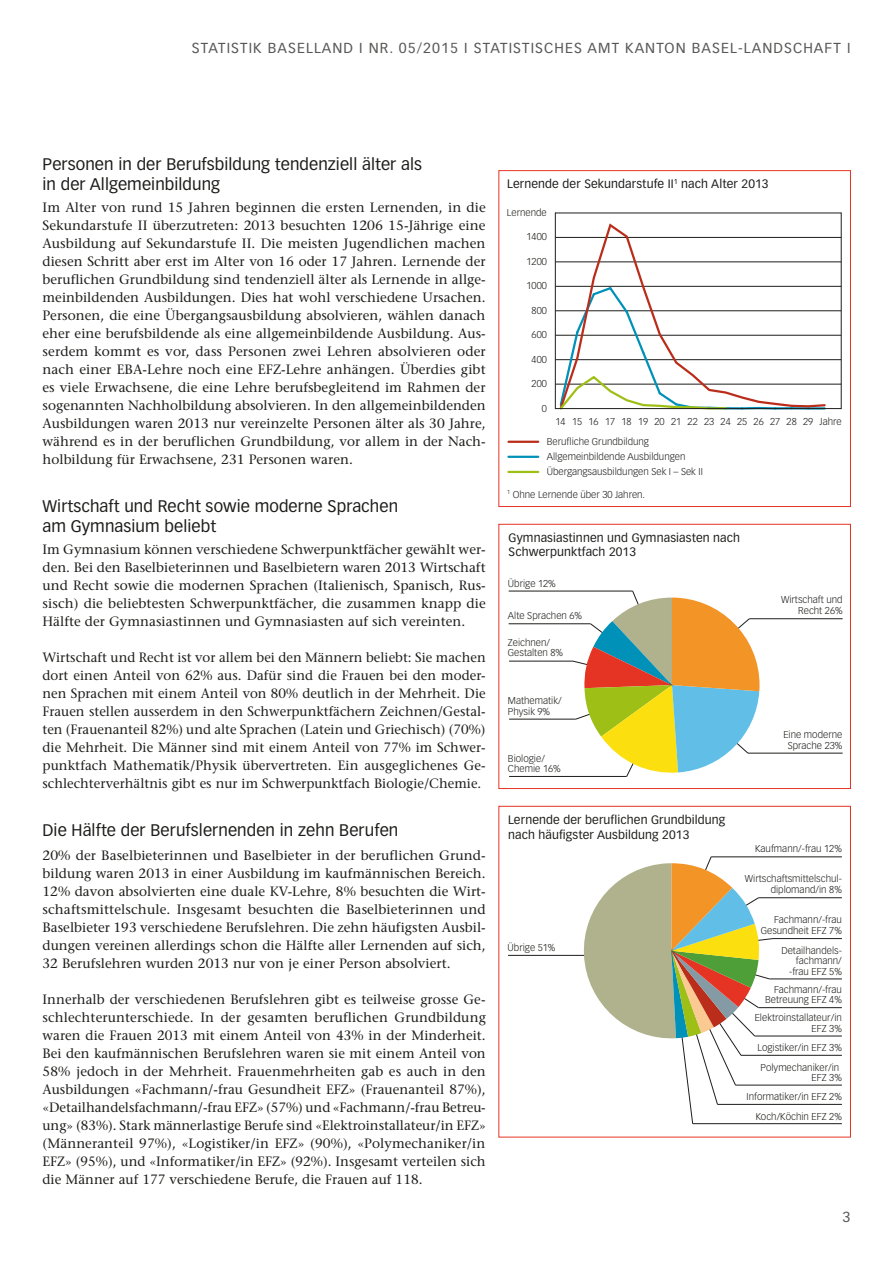
<style>
.page{position:relative;width:893px;height:1263px;background:#fff}
.page>*{position:absolute;margin:0;border:0;box-sizing:border-box;transform-origin:0 0}
.t1{font:16.5px/19.8px "Vectora LH";letter-spacing:.005em;color:#1d1d1b}
.t2{font:14.25px "Vectora LH";letter-spacing:.075em;color:#575756}
.t3{font:13.5px/18px "Stone Serif";color:#1d1d1b;text-align:justify}
.t4{font:12px/14.4px "Vectora LH";letter-spacing:.01em;color:#1d1d1b}
.t5{font:300 9.75px/10.5px "Vectora LH";color:#1d1d1b;text-align:right}
</style>
<div class="page">
<hr style="left:555px;top:213px;width:286px;height:1px;background:#1d1d1b">
<hr style="left:555px;top:237px;width:286px;height:1px;background:#1d1d1b">
<hr style="left:555px;top:262px;width:286px;height:1px;background:#1d1d1b">
<hr style="left:555px;top:286px;width:286px;height:1px;background:#1d1d1b">
<hr style="left:555px;top:310px;width:286px;height:1px;background:#1d1d1b">
<hr style="left:555px;top:359px;width:286px;height:1px;background:#1d1d1b">
<hr style="left:555px;top:335px;width:286px;height:1px;background:#1d1d1b">
<hr style="left:555px;top:384px;width:286px;height:1px;background:#1d1d1b">
<hr style="left:841px;top:213px;width:1px;height:196px;background:#1d1d1b">
<hr style="left:555px;top:213px;width:1px;height:196px;background:#1d1d1b">
<svg style="left:558px;top:223px;width:269px;height:187px"></svg>
<svg style="left:558px;top:285px;width:267px;height:125px"></svg>
<hr style="left:508px;top:456px;width:30px;height:2px;background:#0091b8">
<hr style="left:508px;top:441px;width:30px;height:2px;background:#ba2d1a">
<hr style="left:508px;top:471px;width:30px;height:2px;background:#9ebf16">
<hr style="left:555px;top:408px;width:286px;height:1px;background:#1d1d1b">
<div style="left:498px;top:170px;width:353px;height:337px;border:1px solid #e63424"></div>
<hr style="left:711px;top:856px;width:131px;height:1px;background:#1d1d1b">
<hr style="left:758px;top:897px;width:84px;height:1px;background:#1d1d1b">
<hr style="left:773px;top:938px;width:69px;height:1px;background:#1d1d1b">
<hr style="left:769px;top:979px;width:73px;height:1px;background:#1d1d1b">
<hr style="left:758px;top:1007px;width:84px;height:1px;background:#1d1d1b">
<hr style="left:755px;top:1036px;width:87px;height:1px;background:#1d1d1b">
<hr style="left:741px;top:1055px;width:101px;height:1px;background:#1d1d1b">
<hr style="left:735px;top:1085px;width:107px;height:1px;background:#1d1d1b">
<hr style="left:717px;top:1104px;width:125px;height:1px;background:#1d1d1b">
<hr style="left:693px;top:1123px;width:149px;height:1px;background:#1d1d1b">
<hr style="left:508px;top:955px;width:76px;height:1px;background:#1d1d1b">
<svg style="left:581px;top:856px;width:192px;height:268px"></svg>
<div style="left:498px;top:806px;width:353px;height:331px;border:1px solid #e63424"></div>
<hr style="left:749px;top:618px;width:94px;height:1px;background:#1d1d1b">
<hr style="left:748px;top:753px;width:95px;height:1px;background:#1d1d1b">
<hr style="left:509px;top:776px;width:118px;height:1px;background:#1d1d1b">
<hr style="left:509px;top:719px;width:67px;height:1px;background:#1d1d1b">
<hr style="left:509px;top:661px;width:64px;height:1px;background:#1d1d1b">
<hr style="left:509px;top:623px;width:82px;height:1px;background:#1d1d1b">
<hr style="left:509px;top:591px;width:124px;height:1px;background:#1d1d1b">
<svg style="left:572px;top:590px;width:187px;height:187px"></svg>
<div style="left:498px;top:524px;width:353px;height:265px;border:1px solid #e63424"></div>
<p class="t2" style="left:192px;top:40px;width:660px">STATISTIK BASELLAND I NR. 05/2015 I STATISTISCHES AMT KANTON BASEL-LANDSCHAFT I</p>
<p class="t1" style="left:43px;top:154px;width:381px">Personen in der Berufsbildung tendenziell älter als in der Allgemeinbildung</p>
<p class="t3" style="left:43px;top:198px;width:445px">Im Alter von rund 15 Jahren beginnen die ersten Lernenden, in die Sekundarstufe II überzutreten: 2013 besuchten 1206 15-Jährige eine Ausbildung auf Sekundarstufe II. Die meisten Jugendlichen machen diesen Schritt aber erst im Alter von 16 oder 17 Jahren. Lernende der beruflichen Grundbildung sind tendenziell älter als Lernende in allge&shy;meinbildenden Ausbildungen. Dies hat wohl verschiedene Ursachen.<br>Personen, die eine Übergangsausbildung absolvieren, wählen danach eher eine berufsbildende als eine allgemeinbildende Ausbildung. Aus&shy;serdem kommt es vor, dass Personen zwei Lehren absolvieren oder nach einer EBA-Lehre noch eine EFZ-Lehre anhängen. Überdies gibt es viele Erwachsene, die eine Lehre berufsbegleitend im Rahmen der sogenannten Nachholbildung absolvieren. In den allgemeinbildenden Ausbildungen waren 2013 nur vereinzelte Personen älter als 30 Jahre, während es in der beruflichen Grundbildung, vor allem in der Nach&shy;holbildung für Erwachsene, 231 Personen waren.</p>
<p class="t1" style="left:43px;top:496px;width:357px">Wirtschaft und Recht sowie moderne Sprachen am Gymnasium beliebt</p>
<p class="t3" style="left:43px;top:540px;width:445px">Im Gymnasium können verschiedene Schwerpunktfächer gewählt wer&shy;den. Bei den Baselbieterinnen und Baselbietern waren 2013 Wirtschaft und Recht sowie die modernen Sprachen (Italienisch, Spanisch, Rus&shy;sisch) die beliebtesten Schwerpunktfächer, die zusammen knapp die Hälfte der Gymnasiastinnen und Gymnasiasten auf sich vereinten.</p>
<p class="t3" style="left:43px;top:648px;width:445px">Wirtschaft und Recht ist vor allem bei den Männern beliebt: Sie machen dort einen Anteil von 62% aus. Dafür sind die Frauen bei den moder&shy;nen Sprachen mit einem Anteil von 80% deutlich in der Mehrheit. Die Frauen stellen ausserdem in den Schwerpunktfächern Zeichnen/Gestal&shy;ten (Frauenanteil 82%) und alte Sprachen (Latein und Griechisch) (70%) die Mehrheit. Die Männer sind mit einem Anteil von 77% im Schwer&shy;punktfach Mathematik/Physik übervertreten. Ein ausgeglichenes Ge&shy;schlechterverhältnis gibt es nur im Schwerpunktfach Biologie/Chemie.</p>
<p class="t1" style="left:43px;top:820px;width:357px">Die Hälfte der Berufslernenden in zehn Berufen</p>
<p class="t3" style="left:43px;top:846px;width:445px">20% der Baselbieterinnen und Baselbieter in der beruflichen Grund&shy;bildung waren 2013 in einer Ausbildung im kaufmännischen Bereich.<br>12% davon absolvierten eine duale KV-Lehre, 8% besuchten die Wirt&shy;schaftsmittelschule. Insgesamt besuchten die Baselbieterinnen und Baselbieter 193 verschiedene Berufslehren. Die zehn häufigsten Ausbil&shy;dungen vereinen allerdings schon die Hälfte aller Lernenden auf sich, 32 Berufslehren wurden 2013 nur von je einer Person absolviert.</p>
<p class="t3" style="left:43px;top:990px;width:445px">Innerhalb der verschiedenen Berufslehren gibt es teilweise grosse Ge&shy;schlechterunterschiede. In der gesamten beruflichen Grundbildung waren die Frauen 2013 mit einem Anteil von 43% in der Minderheit.<br>Bei den kaufmännischen Berufslehren waren sie mit einem Anteil von 58% jedoch in der Mehrheit. Frauenmehrheiten gab es auch in den Ausbildungen «Fachmann/-frau Gesundheit EFZ» (Frauenanteil 87%), «Detailhandelsfachmann/-frau EFZ» (57%) und «Fachmann/-frau Betreu&shy;ung» (83%). Stark männerlastige Berufe sind «Elektroinstallateur/in EFZ» (Männeranteil 97%), «Logistiker/in EFZ» (90%), «Polymechaniker/in EFZ» (95%), und «Informatiker/in EFZ» (92%). Insgesamt verteilen sich die Männer auf 177 verschiedene Berufe, die Frauen auf 118.</p>
<p class="t4" style="left:507px;top:176px;width:263px">Lernende der Sekundarstufe II<sup>1</sup> nach Alter 2013</p>
<p class="t5" style="left:507px;top:207px;width:41px">Lernende</p>
<p class="t5" style="left:527px;top:232px;width:22px">1400</p>
<p class="t5" style="left:527px;top:256px;width:22px">1200</p>
<p class="t5" style="left:527px;top:281px;width:22px">1000</p>
<p class="t5" style="left:532px;top:305px;width:17px">800</p>
<p class="t5" style="left:532px;top:330px;width:17px">600</p>
<p class="t5" style="left:532px;top:354px;width:17px">400</p>
<p class="t5" style="left:532px;top:378px;width:17px">200</p>
<p class="t5" style="left:542px;top:403px;width:7px">0</p>
<p class="t5" style="left:555px;top:417px;width:288px">14 15 16 17 18 19 20 21 22 23 24 25 26 27 28 29 Jahre</p>
<p class="t5" style="left:547px;top:436px;width:104px">Berufliche Grundbildung</p>
<p class="t5" style="left:547px;top:466px;width:158px">Übergangsausbildungen Sek I – Sek II</p>
<p class="t5" style="left:547px;top:451px;width:140px">Allgemeinbildende Ausbildungen</p>
<p class="t5" style="left:507px;top:489px;width:139px"><sup>1</sup> Ohne Lernende über 30 Jahren.</p>
<p class="t4" style="left:509px;top:531px;width:233px">Gymnasiastinnen und Gymnasiasten nach<br>Schwerpunktfach 2013</p>
<p class="t5" style="left:508px;top:579px;width:49px">Übrige 12%</p>
<p class="t5" style="left:508px;top:611px;width:76px">Alte Sprachen 6%</p>
<p class="t5" style="left:508px;top:637px;width:57px;text-align:left">Zeichnen/<br>Gestalten 8%</p>
<p class="t5" style="left:508px;top:696px;width:55px;text-align:left">Mathematik/<br>Physik 9%</p>
<p class="t5" style="left:508px;top:753px;width:54px;text-align:left">Biologie/<br>Chemie 16%</p>
<p class="t5" style="left:781px;top:595px;width:63px">Wirtschaft und<br>Recht 26%</p>
<p class="t5" style="left:783px;top:730px;width:61px;text-align:center">Eine moderne<br>Sprache 23%</p>
<p class="t4" style="left:508px;top:813px;width:219px">Lernende der beruflichen Grundbildung nach häufigster Ausbildung 2013</p>
<p class="t5" style="left:755px;top:843px;width:88px">Kaufmann/-frau 12%</p>
<p class="t5" style="left:745px;top:874px;width:98px">Wirtschaftsmittelschul&shy;diplomand/in 8%</p>
<p class="t5" style="left:508px;top:942px;width:49px">Übrige 51%</p>
<p class="t5" style="left:761px;top:914px;width:83px">Fachmann/-frau<br>Gesundheit EFZ 7%</p>
<p class="t5" style="left:781px;top:945px;width:62px">Detailhandels&shy;fachmann/ -frau EFZ 5%</p>
<p class="t5" style="left:765px;top:984px;width:78px">Fachmann/-frau<br>Betreuung EFZ 4%</p>
<p class="t5" style="left:755px;top:1013px;width:89px">Elektroinstallateur/in<br>EFZ 3%</p>
<p class="t5" style="left:757px;top:1043px;width:86px">Logistiker/in EFZ 3%</p>
<p class="t5" style="left:760px;top:1062px;width:83px">Polymechaniker/in<br>EFZ 3%</p>
<p class="t5" style="left:746px;top:1091px;width:97px">Informatiker/in EFZ 2%</p>
<p class="t5" style="left:756px;top:1111px;width:88px">Koch/Köchin EFZ 2%</p>
<p class="t2" style="left:842px;top:1208px;width:9px">3</p>
</div>
